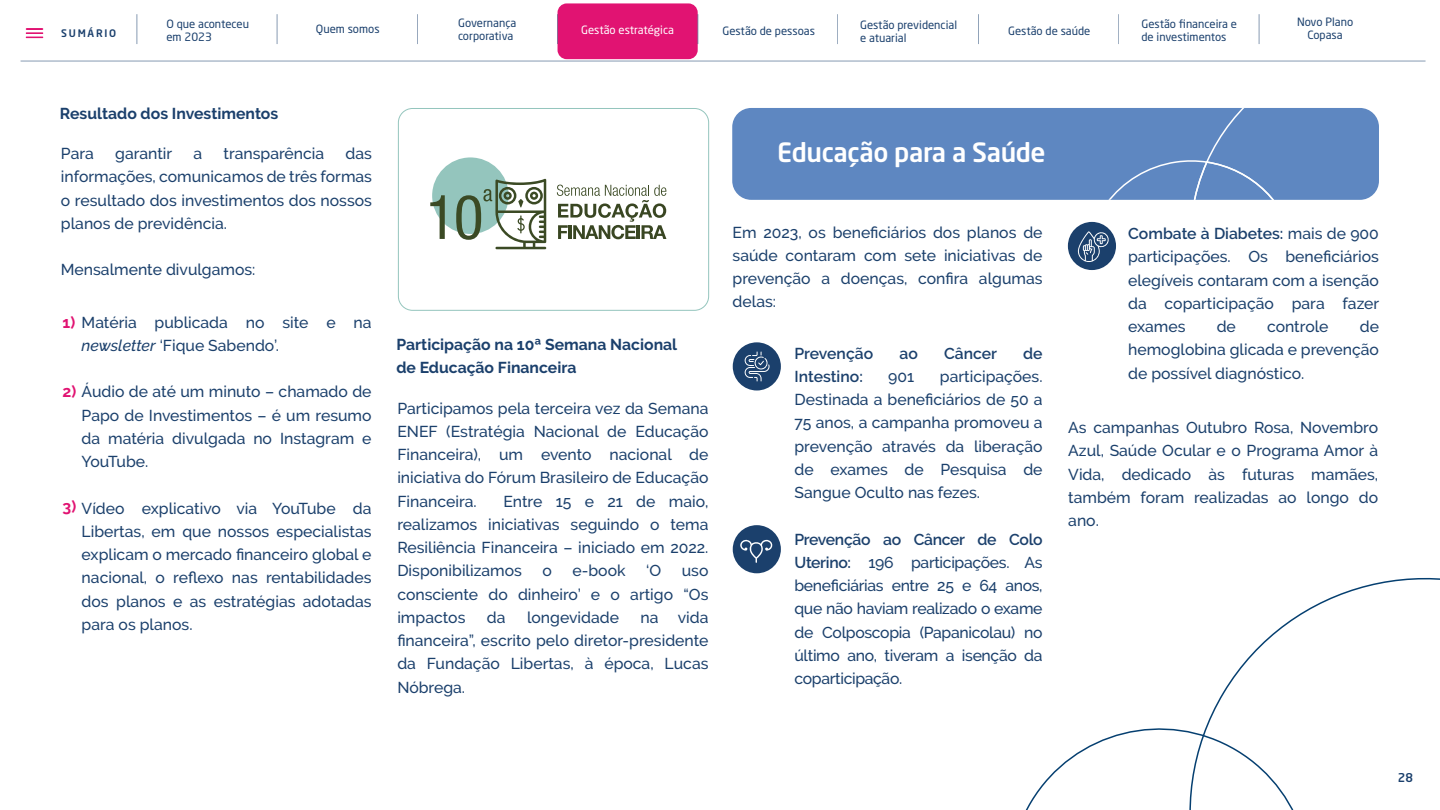
<style>
.page{position:relative;width:1440px;height:810px;background:#fff}
.page>*{position:absolute;margin:0;border:0;box-sizing:border-box;transform-origin:0 0}
.t1{font:500 26.25px "Neo Sans Std";letter-spacing:-.015em;color:#fff}
.t2{font:500 15.75px/23.2px "Raleway";color:#1b406c;text-align:justify}
.t3{font:700 15.75px/23.2px "Raleway";color:#1b406c}
.t4{font:600 15.75px "Raleway";color:#1b406c}
.t5{font:700 15.75px "Raleway";color:#e11372}
.t6{font:500 12px "Neo Sans Std";color:#1a3f6c}
.t7{font:11.32px/13.4px "Neo Sans Std";color:#1b406d}
.t8{font:11.32px "Neo Sans Std";color:#fff}
.t9{font:500 10.35px "Neo Sans Std";letter-spacing:.17em;color:#1b406d}
.s1{font-weight:700;color:#e11372}
.s2{font-style:italic}
.s3{font-weight:600}
</style>
<div class="page">
<div style="left:398px;top:108px;width:311px;height:203px;border:1px solid #94c5bd;border-radius:14px"></div>
<div style="left:558px;top:3px;width:140px;height:56px;background:#e11372;border-radius:9px"></div>
<div style="left:732px;top:108px;width:647px;height:92px;background:#5e87c1;border-radius:19px"></div>
<svg style="left:1077px;top:108px;width:302px;height:92px"></svg>
<div style="left:432px;top:157px;width:77px;height:77px;background:#94c5bd;border-radius:50%"></div>
<svg style="left:557px;top:185px;width:109px;height:54px"></svg>
<svg style="left:430px;top:195px;width:15px;height:44px"></svg>
<svg style="left:456px;top:179px;width:90px;height:70px"></svg>
<div style="left:733px;top:342px;width:48px;height:49px;background:#1b406c;border-radius:50%"></div>
<div style="left:1068px;top:222px;width:48px;height:48px;background:#1b406c;border-radius:50%"></div>
<div style="left:733px;top:525px;width:48px;height:48px;background:#1b406c;border-radius:50%"></div>
<svg style="left:744px;top:352px;width:26px;height:29px"></svg>
<svg style="left:740px;top:540px;width:33px;height:23px"></svg>
<svg style="left:1078px;top:231px;width:32px;height:32px"></svg>
<hr style="left:21px;top:61px;width:1405px;height:1px;background:#1b406d">
<hr style="left:137px;top:14px;width:1px;height:30px;background:#1b406d">
<hr style="left:277px;top:14px;width:1px;height:30px;background:#1b406d">
<hr style="left:417px;top:14px;width:1px;height:30px;background:#1b406d">
<hr style="left:557px;top:14px;width:1px;height:30px;background:#1b406d">
<hr style="left:698px;top:14px;width:1px;height:30px;background:#1b406d">
<hr style="left:837px;top:14px;width:1px;height:30px;background:#1b406d">
<hr style="left:978px;top:14px;width:1px;height:30px;background:#1b406d">
<hr style="left:1119px;top:14px;width:1px;height:30px;background:#1b406d">
<hr style="left:1259px;top:14px;width:1px;height:30px;background:#1b406d">
<svg style="left:26px;top:28px;width:17px;height:10px"></svg>
<svg style="left:1214px;top:577px;width:226px;height:131px"></svg>
<svg style="left:1025px;top:708px;width:269px;height:102px"></svg>
<p class="t9" style="left:61px;top:27px;width:57px">SUMÁRIO</p>
<p class="t7" style="left:1297px;top:15px;width:58px;text-align:center">Novo Plano<br>Copasa</p>
<p class="t7" style="left:166px;top:17px;width:84px">O que aconteceu em 2023</p>
<p class="t7" style="left:316px;top:22px;width:65px">Quem somos</p>
<p class="t7" style="left:458px;top:16px;width:60px">Governança corporativa</p>
<p class="t7" style="left:722px;top:24px;width:94px">Gestão de pessoas</p>
<p class="t7" style="left:860px;top:18px;width:99px">Gestão previdencial e atuarial</p>
<p class="t7" style="left:1008px;top:24px;width:84px">Gestão de saúde</p>
<p class="t7" style="left:1141px;top:17px;width:97px">Gestão financeira e de investimentos</p>
<p class="t8" style="left:581px;top:23px;width:94px">Gestão estratégica</p>
<p class="t3" style="left:60px;top:102px;width:220px">Resultado dos Investimentos</p>
<p class="t2" style="left:61px;top:142px;width:313px;text-indent:285px">das informações, comunicamos de três formas o resultado dos investimentos dos nossos planos de previdência.</p>
<p class="t2" style="left:61px;top:258px;width:196px">Mensalmente divulgamos:</p>
<p class="t2" style="left:61px;top:142px;width:34px">Para</p>
<p class="t2" style="left:115px;top:142px;width:59px">garantir</p>
<p class="t2" style="left:193px;top:142px;width:10px">a</p>
<p class="t2" style="left:223px;top:142px;width:102px">transparência</p>
<p class="t2" style="left:82px;top:310px;width:291px;text-indent:-19px"><span class="s1">1)</span> Matéria publicada no site e na <span class="s2">newsletter</span> ‘Fique Sabendo’.</p>
<p class="t2" style="left:82px;top:380px;width:291px;text-indent:-19px"><span class="s1">2)</span> Áudio de até um minuto – chamado de Papo de Investimentos – é um resumo da matéria divulgada no Instagram e YouTube.</p>
<p class="t2" style="left:82px;top:496px;width:291px">Vídeo explicativo via YouTube da Libertas, em que nossos especialistas explicam o mercado financeiro global e nacional, o reflexo nas rentabilidades dos planos e as estratégias adotadas para os planos.</p>
<p class="t5" style="left:63px;top:497px;width:15px">3)</p>
<p class="t3" style="left:396px;top:333px;width:282px">Participação na 10ª Semana Nacional de Educação Financeira</p>
<p class="t2" style="left:397px;top:397px;width:313px">Participamos pela terceira vez da Semana ENEF (Estratégia Nacional de Educação Financeira), um evento nacional de iniciativa do Fórum Brasileiro de Educação Financeira.</p>
<p class="t2" style="left:397px;top:490px;width:313px;text-indent:106px">Entre 15 e 21 de maio, realizamos iniciativas seguindo o tema Resiliência Financeira – iniciado em 2022.<br>Disponibilizamos</p>
<p class="t2" style="left:543px;top:559px;width:11px">o</p>
<p class="t2" style="left:573px;top:559px;width:55px">e-book</p>
<p class="t2" style="left:646px;top:559px;width:17px">‘O</p>
<p class="t2" style="left:397px;top:559px;width:313px;text-indent:284px">uso consciente do dinheiro’ e o artigo “Os impactos</p>
<p class="t2" style="left:397px;top:606px;width:313px;text-indent:243px">na vida financeira”, escrito pelo diretor-presidente da Fundação Libertas, à época, Lucas Nóbrega.</p>
<p class="t2" style="left:487px;top:606px;width:20px">da</p>
<p class="t2" style="left:527px;top:606px;width:94px">longevidade</p>
<h1 class="t1" style="left:777px;top:136px;width:270px">Educação para a Saúde</h1>
<p class="t2" style="left:733px;top:220px;width:311px">Em 2023, os beneficiários dos planos de saúde contaram com sete iniciativas de prevenção a doenças, confira algumas delas:</p>
<p class="t4" style="left:795px;top:344px;width:80px">Prevenção</p>
<p class="t4" style="left:899px;top:344px;width:20px">ao</p>
<p class="t4" style="left:944px;top:344px;width:55px">Câncer</p>
<p class="t4" style="left:1023px;top:344px;width:21px">de</p>
<p class="t4" style="left:795px;top:367px;width:70px">Intestino:</p>
<p class="t2" style="left:888px;top:365px;width:28px">901</p>
<p class="t2" style="left:795px;top:365px;width:250px;text-indent:145px">participações.<br>Destinada a beneficiários de 50 a 75 anos, a campanha promoveu a prevenção através da liberação de exames de Pesquisa de Sangue Oculto nas fezes.</p>
<p class="t2" style="left:795px;top:527px;width:250px"><span class="s3">Prevenção ao Câncer de Colo Uterino:</span> 196 participações. As beneficiárias entre 25 e 64 anos, que não haviam realizado o exame de Colposcopia (Papanicolau) no último ano, tiveram a isenção da coparticipação.</p>
<p class="t2" style="left:1128px;top:222px;width:253px"><span class="s3">Combate à Diabetes:</span> mais de 900 participações. Os beneficiários elegíveis contaram com a isenção da coparticipação para fazer exames</p>
<p class="t2" style="left:1128px;top:315px;width:252px;text-indent:232px">de hemoglobina glicada e prevenção de possível diagnóstico.</p>
<p class="t2" style="left:1217px;top:315px;width:21px">de</p>
<p class="t2" style="left:1267px;top:315px;width:63px">controle</p>
<p class="t2" style="left:1068px;top:416px;width:311px">As campanhas Outubro Rosa, Novembro Azul, Saúde Ocular e o Programa Amor à Vida, dedicado às futuras mamães, também foram realizadas ao longo do ano.</p>
<p class="t6" style="left:1398px;top:770px;width:17px">28</p>
</div>
